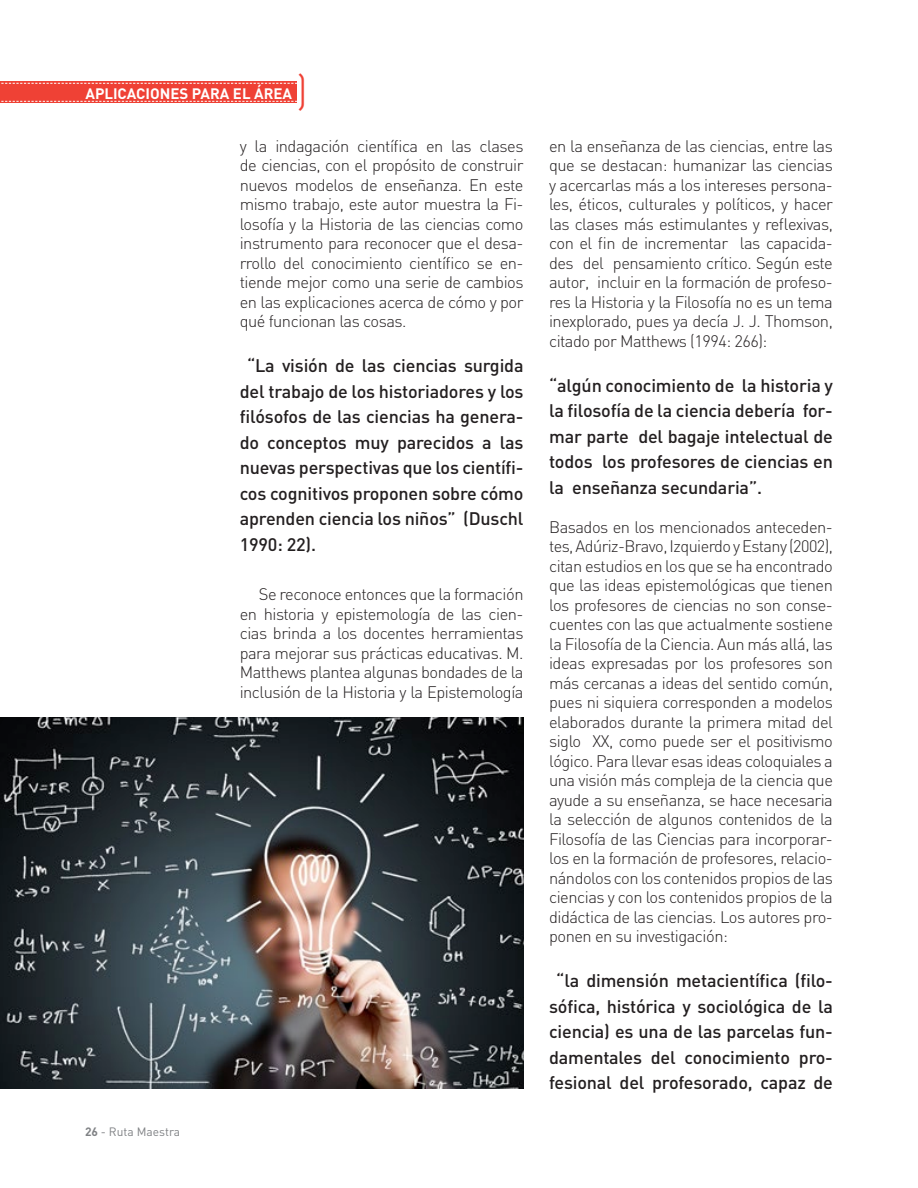
<style>
.page{position:relative;width:918px;height:1188px;background:#fff}
.page>*{position:absolute;margin:0;border:0;box-sizing:border-box;transform-origin:0 0}
.t1{font:300 41.85px "DIN";color:#ef4135}
.t2{font:500 18px/25.5px "DIN";letter-spacing:-.01em;color:#231f20;text-align:justify}
.t3{font:300 16.5px/19.5px "DIN";letter-spacing:-.03em;color:#231f20;text-align:justify}
.t4{font:700 15px "DIN";color:#fff}
.t5{font:12px "DIN";color:#808285}
.s1{font-weight:700}
</style>
<div class="page">
<div style="left:0;top:82px;width:297px;height:21px;background:#ef4135"></div>
<svg style="left:1px;top:83px;width:296px;height:1px"></svg>
<svg style="left:1px;top:101px;width:296px;height:1px"></svg>
<img style="left:0;top:717px;width:524px;height:371px">
<h1 class="t1" style="left:296px;top:66px;width:13px">)</h1>
<p class="t4" style="left:85px;top:83px;width:208px">APLICACIONES PARA EL ÁREA</p>
<p class="t3" style="left:240px;top:136px;width:285px">y la indagación científica en las clases de ciencias, con el propósito de construir nuevos modelos de enseñanza. En este mismo trabajo, este autor muestra la Fi&shy;losofía y la Historia de las ciencias como instrumento para reconocer que el desa&shy;rrollo del conocimiento científico se en&shy;tiende mejor como una serie de cambios en las explicaciones acerca de cómo y por qué funcionan las cosas.</p>
<p class="t2" style="left:240px;top:352px;width:285px;text-indent:7px">“La visión de las ciencias surgida del trabajo de los historiadores y los filósofos de las ciencias ha genera&shy;do conceptos muy parecidos a las nuevas perspectivas que los científi&shy;cos cognitivos proponen sobre cómo aprenden ciencia los niños” (Duschl 1990: 22).</p>
<p class="t3" style="left:240px;top:584px;width:285px;text-indent:19px">Se reconoce entonces que la formación en historia y epistemología de las cien&shy;cias brinda a los docentes herramientas para mejorar sus prácticas educativas. M.<br>Matthews plantea algunas bondades de la inclusión de la Historia y la Epistemología</p>
<p class="t5" style="left:85px;top:1125px;width:97px"><span class="s1">26</span> - Ruta Maestra</p>
<p class="t3" style="left:549px;top:136px;width:285px">en la enseñanza de las ciencias, entre las que se destacan: humanizar las ciencias y acercarlas más a los intereses persona&shy;les, éticos, culturales y políticos, y hacer las clases más estimulantes y reflexivas, con el fin de incrementar las capacida&shy;des del pensamiento crítico. Según este autor, incluir en la formación de profeso&shy;res la Historia y la Filosofía no es un tema inexplorado, pues ya decía J. J. Thomson, citado por Matthews (1994: 266):</p>
<p class="t2" style="left:549px;top:372px;width:285px">“algún conocimiento de la historia y la filosofía de la ciencia debería for&shy;mar parte del bagaje intelectual de todos los profesores de ciencias en la enseñanza secundaria”.</p>
<p class="t3" style="left:549px;top:517px;width:285px">Basados en los mencionados anteceden&shy;tes, Adúriz-Bravo, Izquierdo y Estany (2002), citan estudios en los que se ha encontrado que las ideas epistemológicas que tienen los profesores de ciencias no son conse&shy;cuentes con las que actualmente sostiene la Filosofía de la Ciencia. Aun más allá, las ideas expresadas por los profesores son más cercanas a ideas del sentido común, pues ni siquiera corresponden a modelos elaborados durante la primera mitad del siglo XX, como puede ser el positivismo lógico. Para llevar esas ideas coloquiales a una visión más compleja de la ciencia que ayude a su enseñanza, se hace necesaria la selección de algunos contenidos de la Filosofía de las Ciencias para incorporar&shy;los en la formación de profesores, relacio&shy;nándolos con los contenidos propios de las ciencias y con los contenidos propios de la didáctica de las ciencias. Los autores pro&shy;ponen en su investigación:</p>
<p class="t2" style="left:549px;top:967px;width:285px;text-align:center">“la dimensión metacientífica (filo&shy;sófica, histórica y sociológica de la ciencia) es una de las parcelas fun&shy;damentales del conocimiento pro&shy;fesional del profesorado, capaz de</p>
</div>
